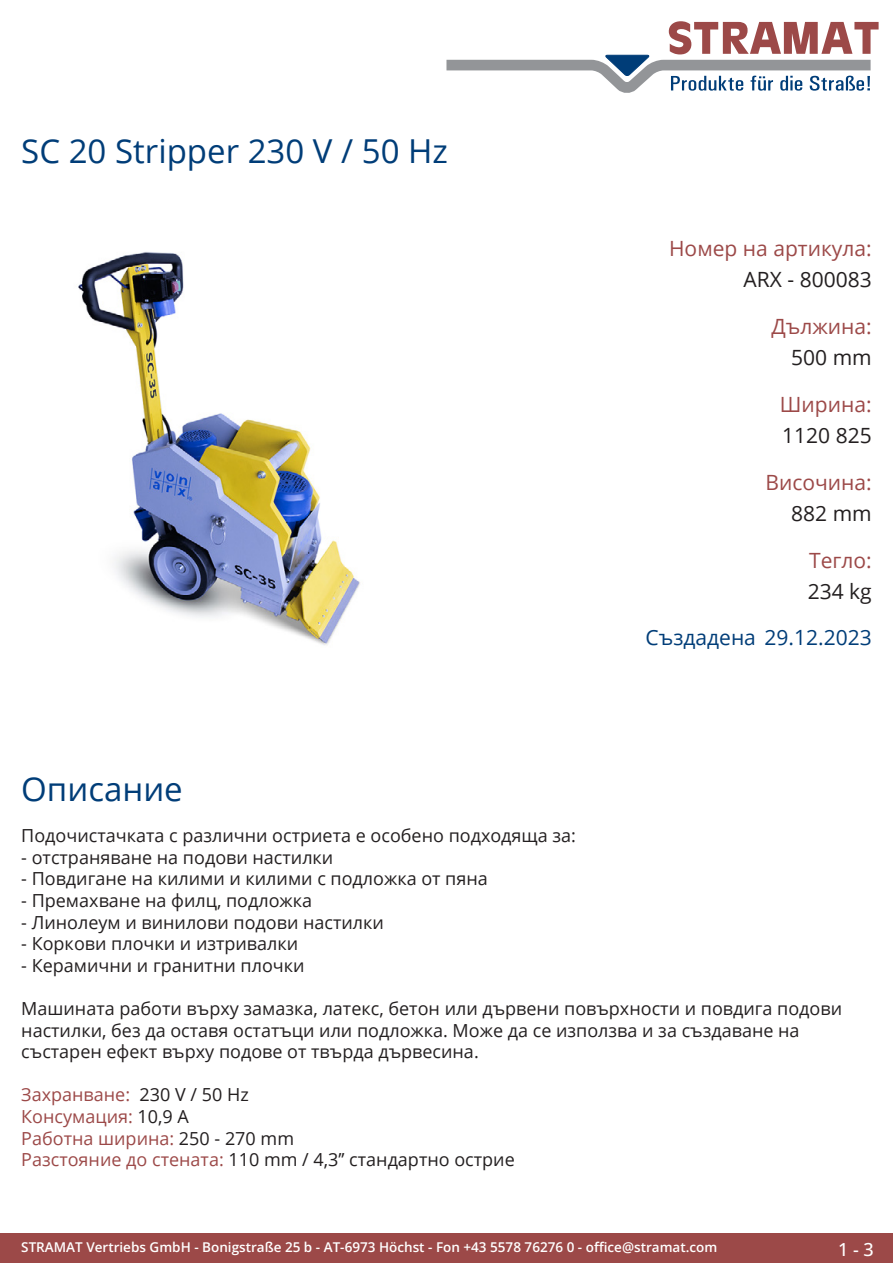
<style>
.page{position:relative;width:893px;height:1263px;background:#fff}
.page>*{position:absolute;margin:0;border:0;box-sizing:border-box;transform-origin:0 0}
.Produkttitel{font:33px "Open Sans";color:#003d78}
.TechDaten_Überschrif{font:21px "Open Sans";color:#9c4948}
.TechDaten_Inhalt{font:21px "Open Sans";color:#231f20}
.Erstellungsdatum{font:21px "Open Sans";color:#003d78}
.Beschreibung_Text{font:18px/21.6px "Open Sans";color:#231f20}
.Beschreibung_Text-2{font:18px/21.6px "Open Sans";color:#9c4948}
.t1{font:500 18px "Open Sans";color:#fff}
.t2{font:600 13.5px "Open Sans";color:#fff}
.s1{color:#231f20}
</style>
<div class="page">
<div style="left:0;top:1233px;width:893px;height:30px;background:#9c4948"></div>
<svg style="left:446px;top:21px;width:433px;height:72px"></svg>
<img style="left:78px;top:252px;width:282px;height:393px">
<p class="Produkttitel" style="left:21px;top:128px;width:428px">SC 20 Stripper 230 V / 50 Hz</p>
<p class="TechDaten_Überschrif" style="left:669px;top:234px;width:204px">Номер на артикула:</p>
<p class="TechDaten_Inhalt" style="left:744px;top:265px;width:130px">ARX - 800083</p>
<p class="TechDaten_Überschrif" style="left:771px;top:312px;width:102px">Дължина:</p>
<p class="TechDaten_Inhalt" style="left:791px;top:343px;width:82px">500 mm</p>
<p class="TechDaten_Überschrif" style="left:780px;top:390px;width:93px">Ширина:</p>
<p class="TechDaten_Inhalt" style="left:782px;top:421px;width:91px">1120 825</p>
<p class="TechDaten_Überschrif" style="left:765px;top:468px;width:108px">Височина:</p>
<p class="TechDaten_Inhalt" style="left:791px;top:499px;width:82px">882 mm</p>
<p class="TechDaten_Überschrif" style="left:809px;top:546px;width:64px">Тегло:</p>
<p class="TechDaten_Inhalt" style="left:808px;top:577px;width:66px">234 kg</p>
<p class="Erstellungsdatum" style="left:645px;top:623px;width:228px">Създадена 29.12.2023</p>
<p class="Produkttitel" style="left:21px;top:766px;width:163px">Описание</p>
<p class="Beschreibung_Text" style="left:21px;top:824px;width:556px">Подочистачката с различни остриета е особено подходяща за:</p>
<p class="Beschreibung_Text" style="left:21px;top:846px;width:314px">- отстраняване на подови настилки</p>
<p class="Beschreibung_Text" style="left:21px;top:867px;width:468px">- Повдигане на килими и килими с подложка от пяна</p>
<p class="Beschreibung_Text" style="left:21px;top:889px;width:292px">- Премахване на филц, подложка</p>
<p class="Beschreibung_Text" style="left:21px;top:911px;width:364px">- Линолеум и винилови подови настилки</p>
<p class="Beschreibung_Text" style="left:21px;top:932px;width:278px">- Коркови плочки и изтривалки</p>
<p class="Beschreibung_Text" style="left:21px;top:954px;width:285px">- Керамични и гранитни плочки</p>
<p class="Beschreibung_Text" style="left:21px;top:997px;width:822px">Машината работи върху замазка, латекс, бетон или дървени повърхности и повдига подови настилки, без да оставя остатъци или подложка. Може да се използва и за създаване на състарен ефект върху подове от твърда дървесина.</p>
<p class="Beschreibung_Text-2" style="left:21px;top:1083px;width:495px">Захранване: <span class="s1">230 V / 50 Hz<br></span>Консумация: <span class="s1">10,9 A<br></span>Работна ширина: <span class="s1">250 - 270 mm<br></span>Разстояние до стената: <span class="s1">110 mm / 4,3’’ стандартно острие</span></p>
<p class="t2" style="left:21px;top:1238px;width:698px">STRAMAT Vertriebs GmbH - Bonigstraße 25 b - AT-6973 Höchst - Fon +43 5578 76276 0 - office@stramat.com</p>
<p class="t1" style="left:838px;top:1237px;width:37px">1 - 3</p>
</div>
